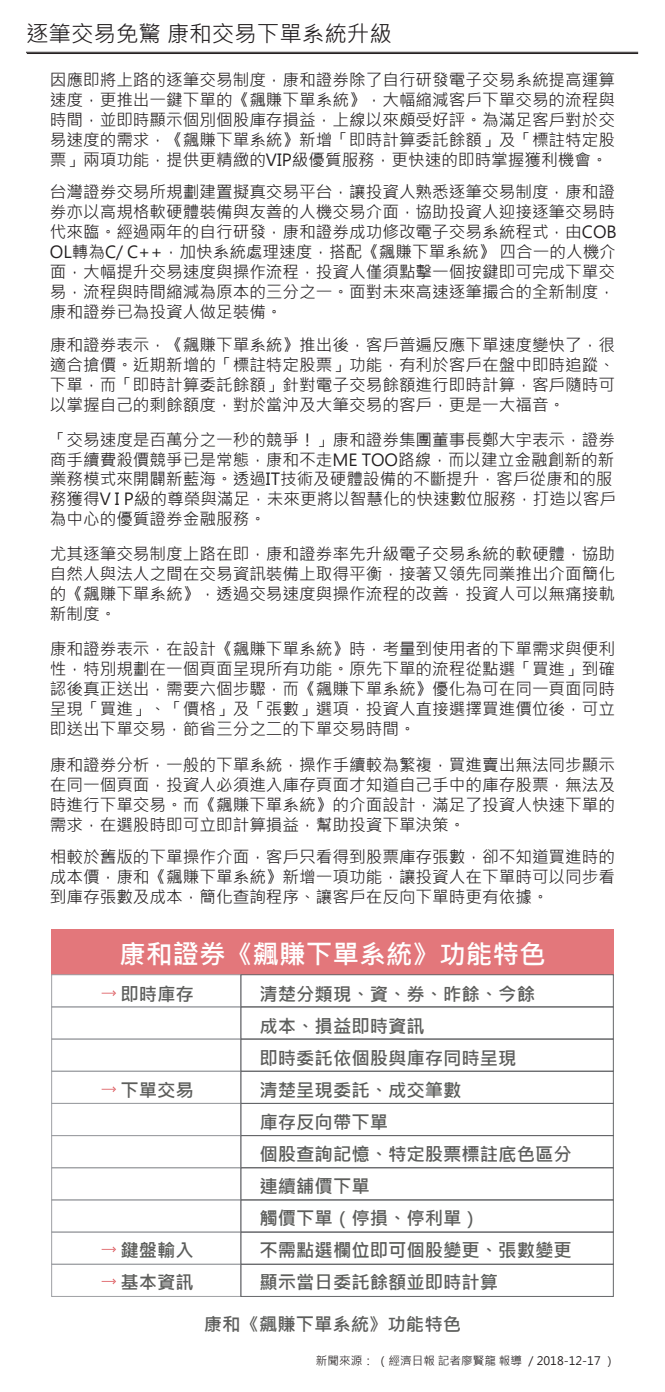
<style>
.page{position:relative;width:665px;height:1392px;background:#fff}
.page>*{position:absolute;margin:0;border:0;box-sizing:border-box;transform-origin:0 0}
.t1{font:700 26.69px "Microsoft Jheng Hei";color:#fff}
.t2{font:22.5px "Microsoft Jheng Hei";color:#231f20}
.t3{font:700 18.38px/32px "Microsoft Jheng Hei";color:#5c5d5b}
.t4{font:16.62px/19.9px "Microsoft Jheng Hei";color:#231f20;text-align:justify}
.t5{font:11.62px "Microsoft Jheng Hei";color:#231f20}
</style>
<div class="page">
<hr style="left:26px;top:52px;width:612px;height:1px;background:#231f20">
<hr style="left:27px;top:53px;width:611px;height:1px;background:#231f20">
<div style="left:51px;top:929px;width:562px;height:45px;background:#e3777b"></div>
<svg style="left:102px;top:990px;width:14px;height:5px"></svg>
<svg style="left:102px;top:1086px;width:14px;height:5px"></svg>
<svg style="left:102px;top:1246px;width:14px;height:6px"></svg>
<svg style="left:102px;top:1278px;width:14px;height:6px"></svg>
<div style="left:51px;top:974px;width:190px;height:33px;border:1px solid #9ea0a4"></div>
<div style="left:240px;top:974px;width:373px;height:33px;border:1px solid #656669"></div>
<div style="left:51px;top:1006px;width:190px;height:33px;border:1px solid #9ea0a4"></div>
<div style="left:240px;top:1006px;width:373px;height:33px;border:1px solid #656669"></div>
<div style="left:51px;top:1038px;width:190px;height:33px;border:1px solid #9ea0a4"></div>
<div style="left:240px;top:1038px;width:373px;height:33px;border:1px solid #656669"></div>
<div style="left:51px;top:1070px;width:190px;height:33px;border:1px solid #9ea0a4"></div>
<div style="left:240px;top:1070px;width:373px;height:33px;border:1px solid #656669"></div>
<div style="left:51px;top:1102px;width:190px;height:33px;border:1px solid #9ea0a4"></div>
<div style="left:240px;top:1102px;width:373px;height:33px;border:1px solid #656669"></div>
<div style="left:51px;top:1135px;width:190px;height:32px;border:1px solid #9ea0a4"></div>
<div style="left:240px;top:1135px;width:373px;height:32px;border:1px solid #656669"></div>
<div style="left:51px;top:1167px;width:190px;height:33px;border:1px solid #9ea0a4"></div>
<div style="left:240px;top:1167px;width:373px;height:33px;border:1px solid #656669"></div>
<div style="left:51px;top:1199px;width:190px;height:33px;border:1px solid #9ea0a4"></div>
<div style="left:240px;top:1199px;width:373px;height:33px;border:1px solid #656669"></div>
<div style="left:51px;top:1231px;width:190px;height:33px;border:1px solid #9ea0a4"></div>
<div style="left:240px;top:1231px;width:373px;height:33px;border:1px solid #656669"></div>
<div style="left:51px;top:1263px;width:190px;height:33px;border:1px solid #9ea0a4"></div>
<div style="left:240px;top:1263px;width:373px;height:33px;border:1px solid #656669"></div>
<h2 class="t2" style="left:26px;top:19px;width:367px">逐筆交易免驚 康和交易下單系統升級</h2>
<p class="t4" style="left:50px;top:70px;width:566px">因應即將上路的逐筆交易制度，康和證券除了自行研發電子交易系統提高運算速度，更推出一鍵下單的《飆賺下單系統》，大幅縮減客戶下單交易的流程與時間，並即時顯示個別個股庫存損益，上線以來頗受好評。為滿足客戶對於交易速度的需求，《飆賺下單系統》新增「即時計算委託餘額」及「標註特定股票」兩項功能，提供更精緻的VIP級優質服務，更快速的即時掌握獲利機會。</p>
<p class="t4" style="left:50px;top:182px;width:568px">台灣證券交易所規劃建置擬真交易平台，讓投資人熟悉逐筆交易制度，康和證券亦以高規格軟硬體裝備與友善的人機交易介面，協助投資人迎接逐筆交易時代來臨。經過兩年的自行研發，康和證券成功修改電子交易系統程式，由COB OL轉為C/ C++，加快系統處理速度，搭配《飆賺下單系統》 四合一的人機介面，大幅提升交易速度與操作流程，投資人僅須點擊一個按鍵即可完成下單交易，流程與時間縮減為原本的三分之一。面對未來高速逐筆撮合的全新制度，康和證券已為投資人做足裝備。</p>
<p class="t4" style="left:50px;top:335px;width:566px">康和證券表示，《飆賺下單系統》推出後，客戶普遍反應下單速度變快了，很適合搶價。近期新增的「標註特定股票」功能，有利於客戶在盤中即時追蹤、下單，而「即時計算委託餘額」針對電子交易餘額進行即時計算，客戶隨時可以掌握自己的剩餘額度，對於當沖及大筆交易的客戶，更是一大福音。</p>
<p class="t4" style="left:50px;top:429px;width:567px;text-align:left">「交易速度是百萬分之一秒的競爭！」康和證券集團董事長鄭大宇表示，證券商手續費殺價競爭已是常態，康和不走ME TOO路線，而以建立金融創新的新業務模式來開闢新藍海。透過IT技術及硬體設備的不斷提升，客戶從康和的服務獲得V I P級的尊榮與滿足，未來更將以智慧化的快速數位服務，打造以客戶為中心的優質證券金融服務。</p>
<p class="t4" style="left:50px;top:543px;width:566px">尤其逐筆交易制度上路在即，康和證券率先升級電子交易系統的軟硬體，協助自然人與法人之間在交易資訊裝備上取得平衡，接著又領先同業推出介面簡化的《飆賺下單系統》，透過交易速度與操作流程的改善，投資人可以無痛接軌新制度。</p>
<p class="t4" style="left:50px;top:639px;width:566px">康和證券表示，在設計《飆賺下單系統》時，考量到使用者的下單需求與便利性，特別規劃在一個頁面呈現所有功能。原先下單的流程從點選「買進」到確認後真正送出，需要六個步驟，而《飆賺下單系統》優化為可在同一頁面同時呈現「買進」、「價格」及「張數」選項，投資人直接選擇買進價位後，可立即送出下單交易，節省三分之二的下單交易時間。</p>
<p class="t4" style="left:50px;top:754px;width:566px">康和證券分析，一般的下單系統，操作手續較為繁複，買進賣出無法同步顯示在同一個頁面，投資人必須進入庫存頁面才知道自己手中的庫存股票，無法及時進行下單交易。而《飆賺下單系統》的介面設計，滿足了投資人快速下單的需求，在選股時即可立即計算損益，幫助投資下單決策。</p>
<p class="t4" style="left:50px;top:847px;width:566px">相較於舊版的下單操作介面，客戶只看得到股票庫存張數，卻不知道買進時的成本價，康和《飆賺下單系統》新增一項功能，讓投資人在下單時可以同步看到庫存張數及成本，簡化查詢程序、讓客戶在反向下單時更有依據。</p>
<h1 class="t1" style="left:119px;top:937px;width:428px">康和證券《飆賺下單系統》功能特色</h1>
<p class="t3" style="left:120px;top:978px;width:75px">即時庫存</p>
<p class="t3" style="left:259px;top:978px;width:313px">清楚分類現、資、券、昨餘、今餘<br>成本、損益即時資訊<br>即時委託依個股與庫存同時呈現<br>清楚呈現委託、成交筆數<br>庫存反向帶下單<br>個股查詢記憶、特定股票標註底色區分連續舖價下單<br>觸價下單（停損、停利單）<br>不需點選欄位即可個股變更、張數變更顯示當日委託餘額並即時計算</p>
<p class="t3" style="left:204px;top:1308px;width:258px">康和《飆賺下單系統》功能特色</p>
<p class="t3" style="left:120px;top:1074px;width:75px">下單交易</p>
<p class="t3" style="left:120px;top:1234px;width:75px">鍵盤輸入基本資訊</p>
<p class="t5" style="left:316px;top:1353px;width:301px">新聞來源： （經濟日報 記者廖賢龍 報導 ／2018-12-17 ）</p>
</div>
